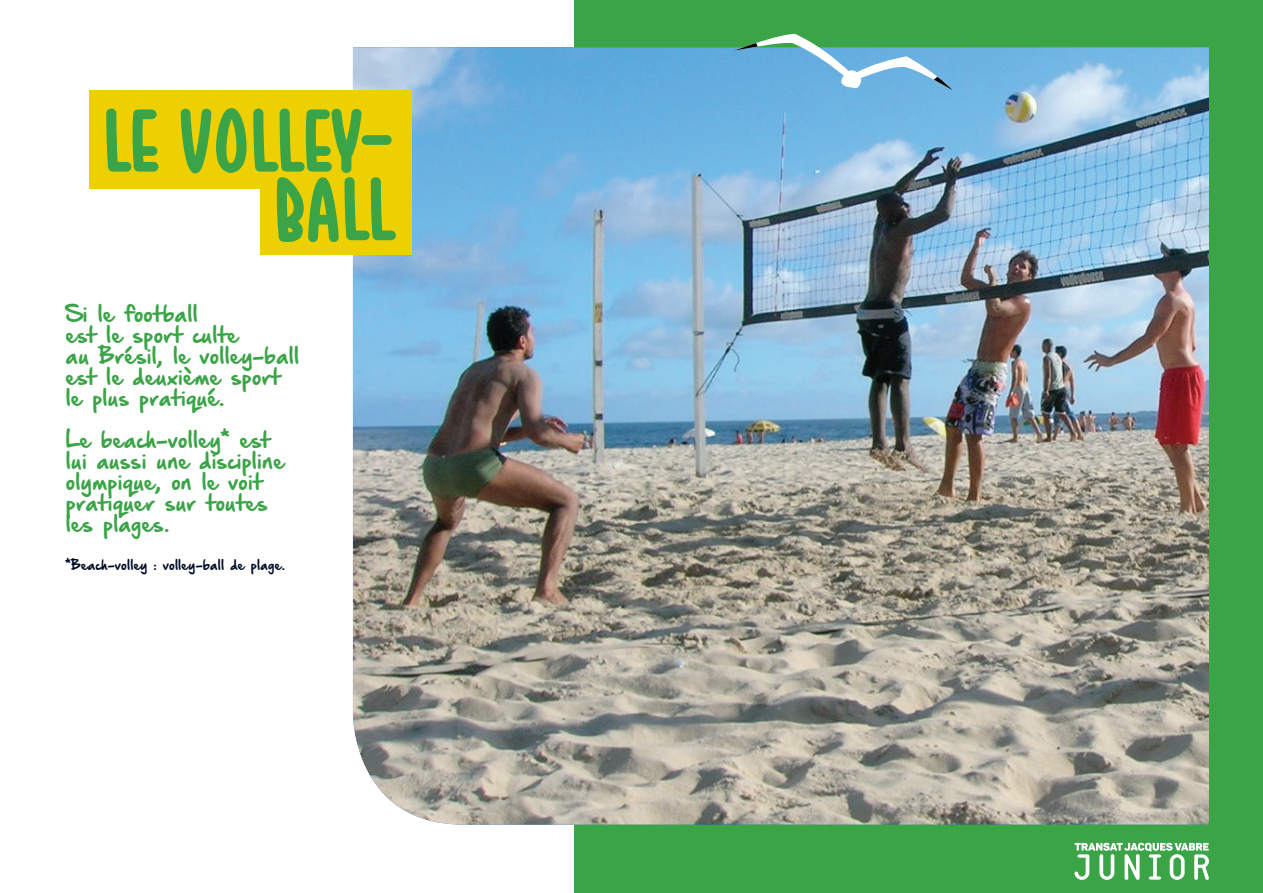
<style>
.page{position:relative;width:1263px;height:893px;background:#fff}
.page>*{position:absolute;margin:0;border:0;box-sizing:border-box;transform-origin:0 0}
.t1{font:700 75px/68.7px "Chesan";color:#3aa447;text-align:right}
.t2{font:19.5px/21px "Hand Of Sean Demo";color:#3aa447}
.t3{font:12px "Hand Of Sean Demo";color:#000b25}
</style>
<div class="page">
<div style="left:574px;top:0;width:689px;height:893px;background:#3aa447"></div>
<img style="left:353px;top:47px;width:856px;height:778px">
<div style="left:260px;top:156px;width:152px;height:99px;background:#edd002"></div>
<div style="left:89px;top:91px;width:323px;height:98px;background:#edd002"></div>
<svg style="left:733px;top:34px;width:220px;height:57px"></svg>
<svg style="left:1074px;top:843px;width:135px;height:37px"></svg>
<h1 class="t1" style="left:103px;top:107px;width:292px">LE VOLLEY-<br>BALL</h1>
<p class="t2" style="left:66px;top:305px;width:235px">Si le football<br>est le sport culte<br>au Brésil, le volley-ball est le deuxième sport le plus pratiqué.</p>
<p class="t2" style="left:66px;top:431px;width:220px">Le beach-volley* est lui aussi une discipline olympique, on le voit pratiquer sur toutes les plages.</p>
<p class="t3" style="left:66px;top:559px;width:221px">*Beach-volley : volley-ball de plage.</p>
</div>
